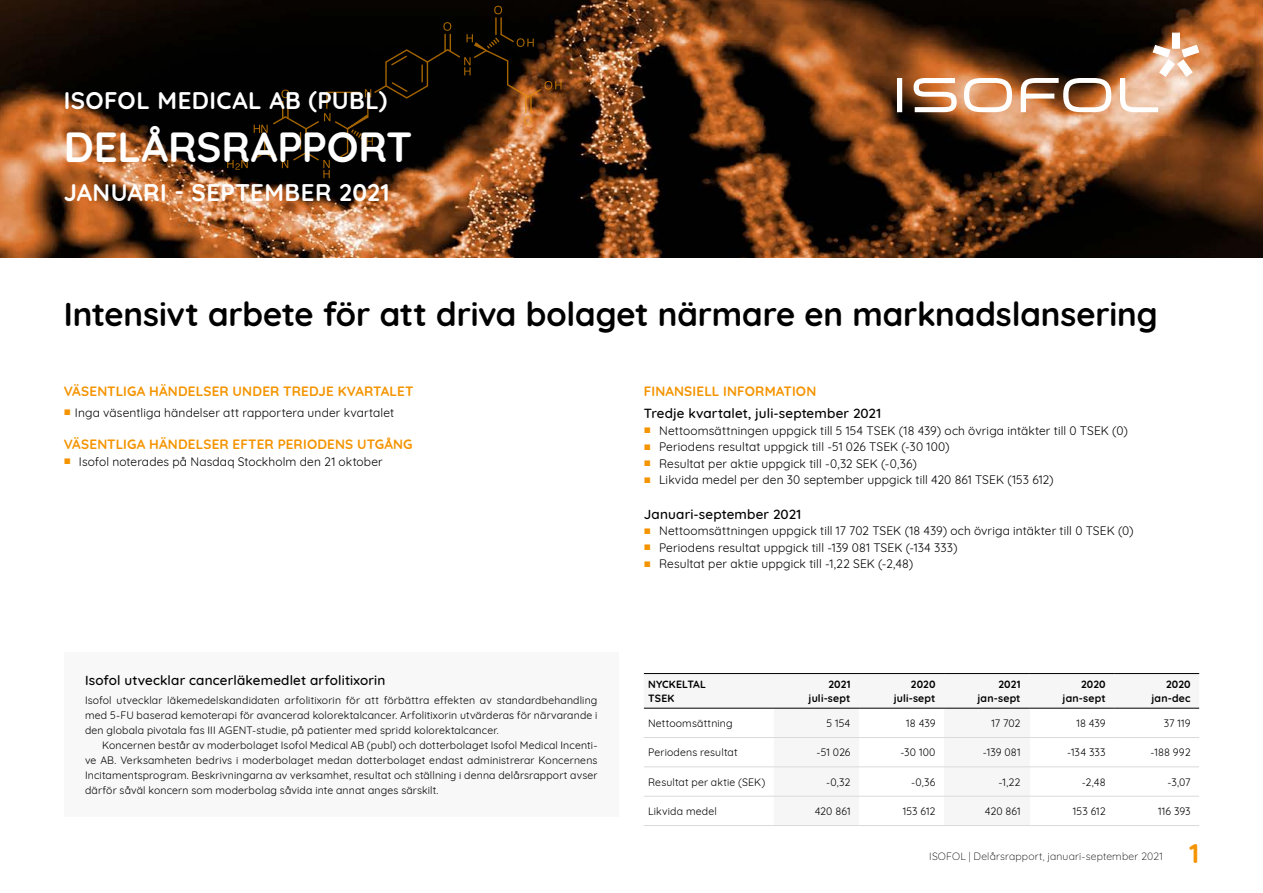
<style>
.page{position:relative;width:1263px;height:893px;background:#fff}
.page>*{position:absolute;margin:0;border:0;box-sizing:border-box;transform-origin:0 0}
.t1{font:700 42px "Quicksand";letter-spacing:-.01em;color:#fff}
.t2{font:700 33px "Quicksand";letter-spacing:-.005em;color:#000}
.t3{font:700 27px "Quicksand";color:#f49400}
.t4{font:700 24px "Quicksand";letter-spacing:.015em;color:#fff}
.t5{font:700 13.5px "Quicksand";letter-spacing:.01em;color:#f49400}
.t6{font:500 13.5px "Quicksand";letter-spacing:.015em;color:#000}
.t7{font:12px "Quicksand";letter-spacing:.01em;color:#000}
.t8{font:10.5px/15px "Quicksand";letter-spacing:.015em;color:#000;text-align:justify}
.t9{font:700 10.5px/13.5px "Quicksand";letter-spacing:.02em;color:#000;text-align:right}
.t10{font:300 10.5px "Quicksand";letter-spacing:.015em;color:#000}
.s1{font-family:"Arial";font-weight:900;color:#f49400}
</style>
<div class="page">
<div style="left:64px;top:652px;width:555px;height:165px;background:#f6f6f6"></div>
<svg style="left:644px;top:674px;width:555px;height:122px"></svg>
<div style="left:859px;top:708px;width:85px;height:29px;background:#fff"></div>
<div style="left:944px;top:708px;width:85px;height:29px;background:#f6f6f6"></div>
<div style="left:859px;top:737px;width:85px;height:30px;background:#fff"></div>
<div style="left:944px;top:737px;width:85px;height:30px;background:#f6f6f6"></div>
<div style="left:859px;top:767px;width:85px;height:29px;background:#fff"></div>
<div style="left:944px;top:767px;width:85px;height:29px;background:#f6f6f6"></div>
<div style="left:944px;top:796px;width:85px;height:29px;background:#f6f6f6"></div>
<hr style="left:644px;top:767px;width:130px;height:1px;background:#dadada">
<hr style="left:644px;top:825px;width:130px;height:1px;background:#dadada">
<hr style="left:644px;top:673px;width:130px;height:1px;background:#000">
<hr style="left:774px;top:673px;width:85px;height:1px;background:#000">
<hr style="left:859px;top:673px;width:85px;height:1px;background:#000">
<hr style="left:944px;top:673px;width:85px;height:1px;background:#000">
<hr style="left:1029px;top:673px;width:85px;height:1px;background:#000">
<hr style="left:1114px;top:673px;width:85px;height:1px;background:#000">
<hr style="left:644px;top:708px;width:130px;height:1px;background:#000">
<hr style="left:774px;top:708px;width:85px;height:1px;background:#000">
<hr style="left:859px;top:708px;width:85px;height:1px;background:#000">
<hr style="left:944px;top:708px;width:85px;height:1px;background:#000">
<hr style="left:1029px;top:708px;width:85px;height:1px;background:#000">
<hr style="left:1114px;top:708px;width:85px;height:1px;background:#000">
<hr style="left:644px;top:737px;width:130px;height:1px;background:#dadada">
<hr style="left:774px;top:737px;width:85px;height:1px;background:#dadada">
<hr style="left:774px;top:825px;width:85px;height:1px;background:#dadada">
<hr style="left:859px;top:825px;width:85px;height:1px;background:#dadada">
<hr style="left:944px;top:825px;width:85px;height:1px;background:#dadada">
<hr style="left:1029px;top:825px;width:85px;height:1px;background:#dadada">
<hr style="left:1114px;top:825px;width:85px;height:1px;background:#dadada">
<hr style="left:859px;top:737px;width:85px;height:1px;background:#dadada">
<hr style="left:944px;top:737px;width:85px;height:1px;background:#dadada">
<hr style="left:1029px;top:737px;width:85px;height:1px;background:#dadada">
<hr style="left:1114px;top:737px;width:85px;height:1px;background:#dadada">
<hr style="left:774px;top:767px;width:85px;height:1px;background:#dadada">
<hr style="left:859px;top:767px;width:85px;height:1px;background:#dadada">
<hr style="left:944px;top:767px;width:85px;height:1px;background:#dadada">
<hr style="left:1029px;top:767px;width:85px;height:1px;background:#dadada">
<hr style="left:1114px;top:767px;width:85px;height:1px;background:#dadada">
<hr style="left:644px;top:796px;width:130px;height:1px;background:#dadada">
<hr style="left:774px;top:796px;width:85px;height:1px;background:#dadada">
<hr style="left:859px;top:796px;width:85px;height:1px;background:#dadada">
<hr style="left:944px;top:796px;width:85px;height:1px;background:#dadada">
<hr style="left:1029px;top:796px;width:85px;height:1px;background:#dadada">
<hr style="left:1114px;top:796px;width:85px;height:1px;background:#dadada">
<img style="left:0;top:0;width:1263px;height:257px">
<svg style="left:227px;top:6px;width:335px;height:172px;background:#211308"></svg>
<svg style="left:912px;top:77px;width:101px;height:35px"></svg>
<svg style="left:1019px;top:77px;width:93px;height:35px"></svg>
<svg style="left:1119px;top:33px;width:80px;height:79px;background:#c29b80"></svg>
<h3 class="t4" style="left:64px;top:81px;width:325px">ISOFOL MEDICAL AB (PUBL)</h3>
<h1 class="t1" style="left:64px;top:112px;width:350px">DELÅRSRAPPORT</h1>
<h3 class="t4" style="left:64px;top:172px;width:327px">JANUARI - SEPTEMBER 2021</h3>
<h2 class="t2" style="left:64px;top:287px;width:1095px">Intensivt arbete för att driva bolaget närmare en marknadslansering</h2>
<p class="t5" style="left:64px;top:380px;width:351px">VÄSENTLIGA HÄNDELSER UNDER TREDJE KVARTALET</p>
<p class="t7" style="left:64px;top:403px;width:332px"><span class="s1">■</span> Inga väsentliga händelser att rapportera under kvartalet</p>
<p class="t5" style="left:64px;top:433px;width:350px">VÄSENTLIGA HÄNDELSER EFTER PERIODENS UTGÅNG</p>
<p class="t7" style="left:64px;top:452px;width:320px"><span class="s1">■</span> Isofol noterades på Nasdaq Stockholm den 21 oktober</p>
<p class="t6" style="left:85px;top:669px;width:302px">Isofol utvecklar cancerläkemedlet arfolitixorin</p>
<p class="t8" style="left:85px;top:691px;width:514px">Isofol utvecklar läkemedelskandidaten arfolitixorin för att förbättra effekten av standardbehandling med 5-FU baserad kemoterapi för avancerad kolorektalcancer. Arfolitixorin utvärderas för närvarande i den globala pivotala fas III AGENT-studie, på patienter med spridd kolorektalcancer.</p>
<p class="t8" style="left:85px;top:736px;width:514px;text-indent:17px">Koncernen består av moderbolaget Isofol Medical AB (publ) och dotterbolaget Isofol Medical Incenti&shy;ve AB. Verksamheten bedrivs i moderbolaget medan dotterbolaget endast administrerar Koncernens Incitamentsprogram. Beskrivningarna av verksamhet, resultat och ställning i denna delårsrapport avser därför såväl koncern som moderbolag såvida inte annat anges särskilt.</p>
<p class="t5" style="left:644px;top:380px;width:174px">FINANSIELL INFORMATION</p>
<p class="t6" style="left:644px;top:403px;width:239px">Tredje kvartalet, juli-september 2021</p>
<p class="t7" style="left:644px;top:421px;width:485px"><span class="s1">■</span> Nettoomsättningen uppgick till 5 154 TSEK (18 439) och övriga intäkter till 0 TSEK (0)</p>
<p class="t7" style="left:644px;top:438px;width:307px"><span class="s1">■</span> Periodens resultat uppgick till -51 026 TSEK (-30 100)</p>
<p class="t7" style="left:644px;top:454px;width:275px"><span class="s1">■</span> Resultat per aktie uppgick till -0,32 SEK (-0,36)</p>
<p class="t7" style="left:644px;top:471px;width:411px"><span class="s1">■</span> Likvida medel per den 30 september uppgick till 420 861 TSEK (153 612)</p>
<p class="t6" style="left:644px;top:503px;width:159px">Januari-september 2021</p>
<p class="t7" style="left:644px;top:522px;width:491px"><span class="s1">■</span> Nettoomsättningen uppgick till 17 702 TSEK (18 439) och övriga intäkter till 0 TSEK (0)</p>
<p class="t7" style="left:644px;top:538px;width:315px"><span class="s1">■</span> Periodens resultat uppgick till -139 081 TSEK (-134 333)</p>
<p class="t7" style="left:644px;top:555px;width:271px"><span class="s1">■</span> Resultat per aktie uppgick till -1,22 SEK (-2,48)</p>
<p class="t9" style="left:648px;top:677px;width:59px;text-align:left">NYCKELTAL<br>TSEK</p>
<p class="t9" style="left:809px;top:677px;width:43px">2021 juli-sept</p>
<p class="t9" style="left:894px;top:677px;width:43px">2020 juli-sept</p>
<p class="t9" style="left:977px;top:677px;width:45px">2021 jan-sept</p>
<p class="t9" style="left:1062px;top:677px;width:45px">2020 jan-sept</p>
<p class="t9" style="left:1151px;top:677px;width:41px">2020 jan-dec</p>
<p class="t8" style="left:648px;top:714px;width:86px">Nettoomsättning</p>
<p class="t8" style="left:826px;top:714px;width:26px">5 154</p>
<p class="t8" style="left:906px;top:714px;width:31px">18 439</p>
<p class="t8" style="left:991px;top:714px;width:31px">17 702</p>
<p class="t8" style="left:1076px;top:714px;width:31px">18 439</p>
<p class="t8" style="left:1164px;top:714px;width:28px">37 119</p>
<p class="t8" style="left:648px;top:744px;width:91px">Periodens resultat</p>
<p class="t8" style="left:816px;top:744px;width:35px">-51 026</p>
<p class="t8" style="left:900px;top:744px;width:37px">-30 100</p>
<p class="t8" style="left:983px;top:744px;width:39px">-139 081</p>
<p class="t8" style="left:1067px;top:744px;width:40px">-134 333</p>
<p class="t8" style="left:1150px;top:744px;width:42px">-188 992</p>
<p class="t8" style="left:648px;top:773px;width:119px">Resultat per aktie (SEK)</p>
<p class="t8" style="left:826px;top:773px;width:26px">-0,32</p>
<p class="t8" style="left:911px;top:773px;width:26px">-0,36</p>
<p class="t8" style="left:998px;top:773px;width:23px">-1,22</p>
<p class="t8" style="left:1082px;top:773px;width:25px">-2,48</p>
<p class="t8" style="left:1167px;top:773px;width:25px">-3,07</p>
<p class="t8" style="left:648px;top:802px;width:70px">Likvida medel</p>
<p class="t8" style="left:815px;top:802px;width:37px">420 861</p>
<p class="t8" style="left:903px;top:802px;width:34px">153 612</p>
<p class="t8" style="left:985px;top:802px;width:37px">420 861</p>
<p class="t8" style="left:1073px;top:802px;width:34px">153 612</p>
<p class="t8" style="left:1158px;top:802px;width:34px">116 393</p>
<p class="t10" style="left:929px;top:848px;width:235px">ISOFOL | Delårsrapport, januari-september 2021</p>
<h3 class="t3" style="left:1189px;top:831px;width:11px">1</h3>
</div>
